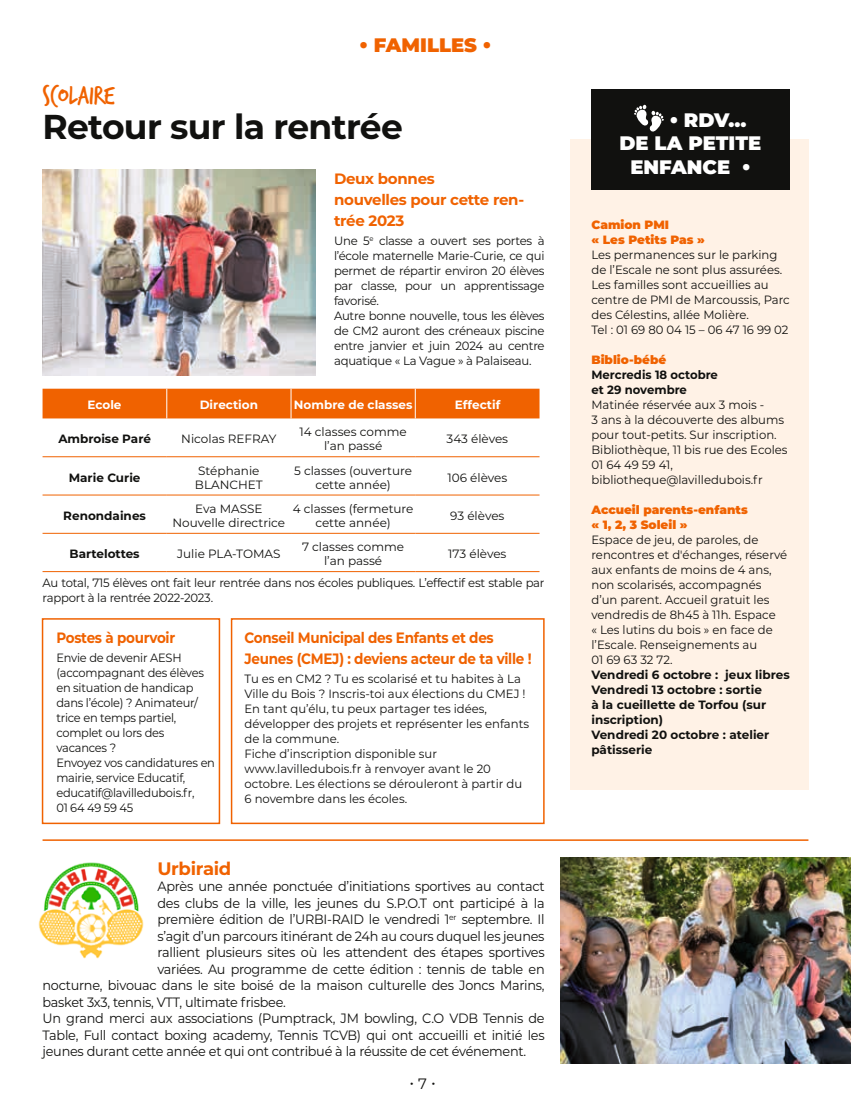
<style>
.page{position:relative;width:851px;height:1106px;background:#fff}
.page>*{position:absolute;margin:0;border:0;box-sizing:border-box;transform-origin:0 0}
.t1{font:700 34.5px "Montserrat";letter-spacing:-.02em;color:#11110f}
.t2{font:28.5px "Trash Hand";color:#f06200}
.t3{font:900 19.5px "Montserrat";color:#fff}
.t4{font:900 19.5px "Montserrat";color:#f06200}
.t5{font:700 18px "Montserrat";letter-spacing:-.02em;color:#f06200}
.t6{font:700 15px/21px "Montserrat";letter-spacing:-.02em;color:#f06200;scale:.9 1}
.t7{font:700 15px/21px "Montserrat";letter-spacing:-.02em;color:#f06200}
.t8{font:15px "Montserrat";color:#11110f}
.t9{font:13.5px "Montserrat";letter-spacing:-.02em;color:#11110f;scale:.95 1}
.t10{font:12px/15px "Montserrat";color:#11110f}
.t11{font:12px/15px "Montserrat";letter-spacing:-.02em;color:#11110f}
.t12{font:12px/15px "Montserrat";letter-spacing:-.02em;color:#11110f;scale:.95 1}
.t13{font:700 12px/15px "Montserrat";color:#11110f}
.t14{font:900 12px/15px "Montserrat";color:#f06200}
.t15{font:700 12px "Montserrat";color:#fff}
</style>
<div class="page">
<div style="left:570px;top:139px;width:238px;height:651px;background:#fff2e6"></div>
<div style="left:591px;top:89px;width:198px;height:100px;background:#11110f"></div>
<svg style="left:634px;top:105px;width:29px;height:27px"></svg>
<img style="left:43px;top:169px;width:273px;height:206px">
<img style="left:38px;top:862px;width:106px;height:97px">
<img style="left:561px;top:857px;width:289px;height:206px">
<hr style="left:43px;top:839px;width:765px;height:2px;background:#f06200">
<div style="left:43px;top:389px;width:496px;height:29px;background:#f06200"></div>
<hr style="left:43px;top:456px;width:124px;height:1px;background:#f06200">
<hr style="left:167px;top:456px;width:124px;height:1px;background:#f06200">
<hr style="left:291px;top:456px;width:124px;height:1px;background:#f06200">
<hr style="left:415px;top:456px;width:124px;height:1px;background:#f06200">
<hr style="left:43px;top:494px;width:124px;height:1px;background:#f06200">
<hr style="left:167px;top:494px;width:124px;height:1px;background:#f06200">
<hr style="left:291px;top:494px;width:124px;height:1px;background:#f06200">
<hr style="left:415px;top:494px;width:124px;height:1px;background:#f06200">
<hr style="left:43px;top:533px;width:124px;height:1px;background:#f06200">
<hr style="left:167px;top:533px;width:124px;height:1px;background:#f06200">
<hr style="left:291px;top:533px;width:124px;height:1px;background:#f06200">
<hr style="left:415px;top:533px;width:124px;height:1px;background:#f06200">
<hr style="left:43px;top:571px;width:124px;height:1px;background:#f06200">
<hr style="left:167px;top:571px;width:124px;height:1px;background:#f06200">
<hr style="left:291px;top:571px;width:124px;height:1px;background:#f06200">
<hr style="left:415px;top:571px;width:124px;height:1px;background:#f06200">
<div style="left:42px;top:618px;width:178px;height:206px;border:2px solid #f06200"></div>
<div style="left:231px;top:618px;width:313px;height:206px;border:2px solid #f06200"></div>
<h3 class="t4" style="left:359px;top:30px;width:133px">• FAMILLES •</h3>
<h2 class="t2" style="left:43px;top:81px;width:73px">SCOLAIRE</h2>
<h1 class="t1" style="left:43px;top:102px;width:362px">Retour sur la rentrée</h1>
<p class="t7" style="left:334px;top:167px;width:191px">Deux bonnes<br>nouvelles pour cette ren&shy;trée 2023</p>
<p class="t11" style="left:334px;top:233px;width:212px">Une 5<sup>e</sup> classe a ouvert ses portes à l’école maternelle Marie-Curie, ce qui permet de répartir environ 20 élèves par classe, pour un apprentissage favorisé.<br>Autre bonne nouvelle, tous les élèves de CM2 auront des créneaux piscine entre janvier et juin 2024 au centre aquatique « La Vague » à Palaiseau.</p>
<p class="t15" style="left:87px;top:396px;width:36px">Ecole</p>
<p class="t15" style="left:200px;top:396px;width:60px">Direction</p>
<p class="t15" style="left:294px;top:396px;width:120px">Nombre de classes</p>
<p class="t15" style="left:455px;top:396px;width:47px">Effectif</p>
<p class="t13" style="left:58px;top:431px;width:94px">Ambroise Paré</p>
<p class="t10" style="left:181px;top:431px;width:97px">Nicolas REFRAY</p>
<p class="t10" style="left:299px;top:424px;width:109px;line-height:14.4px;text-align:center">14 classes comme l’an passé</p>
<p class="t10" style="left:446px;top:431px;width:63px">343 élèves</p>
<p class="t13" style="left:69px;top:469px;width:73px">Marie Curie</p>
<p class="t10" style="left:195px;top:462px;width:69px;line-height:14.4px">Stéphanie<br>BLANCHET</p>
<p class="t10" style="left:294px;top:462px;width:119px;line-height:14.4px;text-align:center">5 classes (ouverture cette année)</p>
<p class="t10" style="left:447px;top:469px;width:61px">106 élèves</p>
<p class="t13" style="left:63px;top:507px;width:84px">Renondaines</p>
<p class="t10" style="left:172px;top:501px;width:114px;line-height:14.4px;text-align:center">Eva MASSE<br>Nouvelle directrice</p>
<p class="t10" style="left:292px;top:501px;width:122px;line-height:14.4px;text-align:center">4 classes (fermeture cette année)</p>
<p class="t10" style="left:450px;top:508px;width:56px">93 élèves</p>
<p class="t13" style="left:70px;top:546px;width:72px">Bartelottes</p>
<p class="t10" style="left:177px;top:546px;width:105px">Julie PLA-TOMAS</p>
<p class="t10" style="left:302px;top:539px;width:104px;line-height:14.4px;text-align:center">7 classes comme l’an passé</p>
<p class="t10" style="left:448px;top:546px;width:60px">173 élèves</p>
<p class="t11" style="left:43px;top:575px;width:503px">Au total, 715 élèves ont fait leur rentrée dans nos écoles publiques. L’effectif est stable par rapport à la rentrée 2022-2023.</p>
<p class="t6" style="left:56px;top:626px;width:133px">Postes à pourvoir</p>
<p class="t12" style="left:56px;top:650px;width:168px">Envie de devenir AESH (accompagnant des élèves en situation de handicap dans l’école) ? Animateur/ trice en temps partiel, complet ou lors des vacances ?<br>Envoyez vos candidatures en mairie, service Educatif, educatif@lavilledubois.fr,<br>01 64 49 59 45</p>
<p class="t6" style="left:244px;top:626px;width:320px">Conseil Municipal des Enfants et des<br>Jeunes (CMEJ) : deviens acteur de ta ville !</p>
<p class="t10" style="left:244px;top:671px;width:286px">Tu es en CM2 ? Tu es scolarisé et tu habites à La Ville du Bois ? Inscris-toi aux élections du CMEJ !<br>En tant qu’élu, tu peux partager tes idées, développer des projets et représenter les enfants de la commune.<br>Fiche d’inscription disponible sur www.lavilledubois.fr à renvoyer avant le 20 octobre. Les élections se dérouleront à partir du 6 novembre dans les écoles.</p>
<h3 class="t5" style="left:157px;top:855px;width:75px">Urbiraid</h3>
<p class="t9" style="left:157px;top:877px;width:409px">Après une année ponctuée d’initiations sportives au contact</p>
<p class="t9" style="left:157px;top:893px;width:409px">des clubs de la ville, les jeunes du S.P.O.T ont participé à la</p>
<p class="t9" style="left:157px;top:910px;width:409px">première édition de l’URBI-RAID le vendredi 1<sup>er</sup> septembre. Il</p>
<p class="t9" style="left:157px;top:926px;width:409px">s’agit d’un parcours itinérant de 24h au cours duquel les jeunes</p>
<p class="t9" style="left:157px;top:943px;width:409px">rallient plusieurs sites où les attendent des étapes sportives</p>
<p class="t9" style="left:157px;top:959px;width:409px">variées. Au programme de cette édition : tennis de table en</p>
<p class="t9" style="left:43px;top:976px;width:530px">nocturne, bivouac dans le site boisé de la maison culturelle des Joncs Marins,</p>
<p class="t9" style="left:43px;top:992px;width:258px">basket 3x3, tennis, VTT, ultimate frisbee.</p>
<p class="t9" style="left:43px;top:1009px;width:530px">Un grand merci aux associations (Pumptrack, JM bowling, C.O VDB Tennis de</p>
<p class="t9" style="left:43px;top:1025px;width:530px">Table, Full contact boxing academy, Tennis TCVB) qui ont accueilli et initié les</p>
<p class="t9" style="left:43px;top:1042px;width:510px">jeunes durant cette année et qui ont contribué à la réussite de cet événement.</p>
<p class="t8" style="left:409px;top:1073px;width:28px">• 7 •</p>
<h3 class="t3" style="left:669px;top:105px;width:78px">• RDV…</h3>
<h3 class="t3" style="left:619px;top:129px;width:143px">DE LA PETITE</h3>
<h3 class="t3" style="left:630px;top:152px;width:121px">ENFANCE •</h3>
<p class="t14" style="left:591px;top:216px;width:115px">Camion PMI<br>« Les Petits Pas »</p>
<p class="t10" style="left:591px;top:246px;width:200px">Les permanences sur le parking de l’Escale ne sont plus assurées.<br>Les familles sont accueillies au centre de PMI de Marcoussis, Parc des Célestins, allée Molière.<br>Tel : 01 69 80 04 15 – 06 47 16 99 02</p>
<p class="t14" style="left:591px;top:351px;width:76px">Biblio-bébé</p>
<p class="t13" style="left:591px;top:366px;width:128px">Mercredis 18 octobre et 29 novembre</p>
<p class="t10" style="left:591px;top:396px;width:198px">Matinée réservée aux 3 mois -<br>3 ans à la découverte des albums pour tout-petits. Sur inscription.<br>Bibliothèque, 11 bis rue des Ecoles<br>01 64 49 59 41, bibliotheque@lavilledubois.fr</p>
<p class="t14" style="left:591px;top:501px;width:158px">Accueil parents-enfants « 1, 2, 3 Soleil »</p>
<p class="t10" style="left:591px;top:531px;width:197px">Espace de jeu, de paroles, de rencontres et d'échanges, réservé aux enfants de moins de 4 ans, non scolarisés, accompagnés d’un parent. Accueil gratuit les vendredis de 8h45 à 11h. Espace<br>« Les lutins du bois » en face de l’Escale. Renseignements au<br>01 69 63 32 72.</p>
<p class="t13" style="left:591px;top:666px;width:200px">Vendredi 6 octobre : jeux libres<br>Vendredi 13 octobre : sortie<br>à la cueillette de Torfou (sur inscription)<br>Vendredi 20 octobre : atelier pâtisserie</p>
</div>
